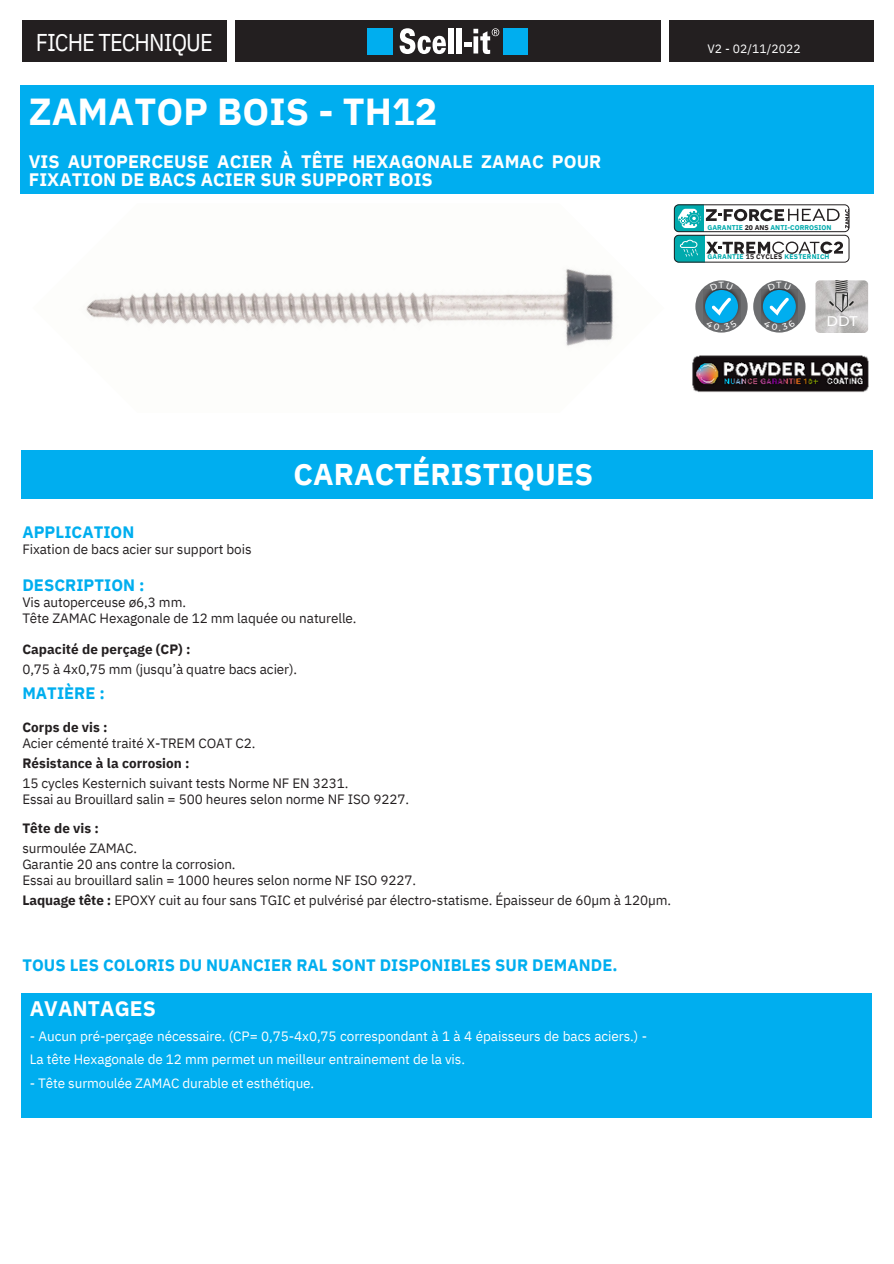
<style>
.page{position:relative;width:894px;height:1264px;background:#fff}
.page>*{position:absolute;margin:0;border:0;box-sizing:border-box;transform-origin:0 0}
.t1{font:700 37.5px "IBM Plex Sans";letter-spacing:.005em;color:#fff}
.t2{font:700 30px "IBM Plex Sans";letter-spacing:.005em;color:#fff}
.t3{font:24.3px "IBM Plex Sans Cond";letter-spacing:-.035em;color:#fff}
.t4{font:700 21px "IBM Plex Sans";letter-spacing:.005em;color:#fff}
.t5{font:700 18px/18px "IBM Plex Sans";letter-spacing:.005em;color:#fff}
.t6{font:700 16.5px "IBM Plex Sans";letter-spacing:.005em;color:#00aeef}
.t7{font:500 13.95px "Montserrat";color:#fff}
.t8{font:13.5px/15.8px "IBM Plex Sans";letter-spacing:-.005em;color:#231f20}
.t9{font:13.5px/23.7px "IBM Plex Sans";letter-spacing:-.005em;color:#fff}
.t10{font:700 13.5px "IBM Plex Sans";letter-spacing:.005em;color:#231f20}
.t11{font:12.15px "IBM Plex Sans";letter-spacing:.005em;color:#fff}
.t12{font:700 6.9px "IBM Plex Sans";letter-spacing:.005em;color:#00aaad}
.t13{font:700 6.75px "IBM Plex Sans";letter-spacing:.03em;color:#00aaad}
.s1{color:#231f20}
.s2{font-weight:700}
</style>
<div class="page">
<div style="left:668px;top:21px;width:204px;height:41px;background:#231f20"></div>
<div style="left:235px;top:21px;width:425px;height:41px;background:#231f20"></div>
<div style="left:367px;top:28px;width:25px;height:26px;background:#00aeef"></div>
<div style="left:503px;top:28px;width:24px;height:26px;background:#00aeef"></div>
<svg style="left:399px;top:28px;width:47px;height:26px"></svg>
<div style="left:448px;top:29px;width:5px;height:24px;background:#fff"></div>
<hr style="left:457px;top:29px;width:4px;height:24px;background:#fff">
<svg style="left:464px;top:28px;width:35px;height:26px"></svg>
<div style="left:22px;top:21px;width:204px;height:41px;background:#231f20"></div>
<img style="left:692px;top:355px;width:177px;height:37px">
<img style="left:86px;top:268px;width:529px;height:78px">
<svg style="left:706px;top:241px;width:136px;height:13px"></svg>
<div style="left:753px;top:280px;width:52px;height:52px;background:#6d6e70;border-radius:26px"></div>
<div style="left:673px;top:235px;width:31px;height:27px;background:#00aaad"></div>
<svg style="left:679px;top:240px;width:18px;height:17px"></svg>
<div style="left:673px;top:235px;width:176px;height:27px;border:1px solid #231f20;border-radius:5px"></div>
<div style="left:673px;top:204px;width:30px;height:28px;background:#00aaad"></div>
<svg style="left:678px;top:209px;width:169px;height:19px"></svg>
<div style="left:673px;top:204px;width:176px;height:28px;border:1px solid #231f20;border-radius:5px"></div>
<img style="left:761px;top:290px;width:36px;height:26px">
<div style="left:762px;top:290px;width:33px;height:33px;background:#00aeef;border-radius:50%"></div>
<img style="left:815px;top:280px;width:52px;height:53px">
<svg style="left:828px;top:280px;width:25px;height:32px"></svg>
<div style="left:695px;top:280px;width:52px;height:52px;background:#6d6e70;border-radius:26px"></div>
<img style="left:703px;top:290px;width:37px;height:35px">
<div style="left:20px;top:85px;width:852px;height:108px;background:#00aeef"></div>
<div style="left:21px;top:450px;width:851px;height:48px;background:#00aeef"></div>
<div style="left:21px;top:992px;width:850px;height:125px;background:#00aeef"></div>
<div style="left:704px;top:290px;width:33px;height:33px;background:#00aeef;border-radius:50%"></div>
<svg style="left:705px;top:297px;width:32px;height:33px"></svg>
<svg style="left:763px;top:297px;width:32px;height:33px"></svg>
<svg style="left:709px;top:282px;width:23px;height:8px"></svg>
<svg style="left:767px;top:282px;width:23px;height:8px"></svg>
<h3 class="t3" style="left:36px;top:26px;width:179px">FICHE TECHNIQUE</h3>
<h1 class="t1" style="left:29px;top:87px;width:410px">ZAMATOP BOIS - TH12</h1>
<h3 class="t5" style="left:29px;top:152px;width:574px">VIS AUTOPERCEUSE ACIER À TÊTE HEXAGONALE ZAMAC POUR<br>FIXATION DE BACS ACIER SUR SUPPORT BOIS</h3>
<p class="t11" style="left:707px;top:40px;width:95px">V2 - 02/11/2022</p>
<p class="t12" style="left:707px;top:222px;width:125px">GARANTIE <span class="s1">20 ANS</span> ANTI-CORROSION</p>
<p class="t13" style="left:707px;top:252px;width:124px">GARANTIE <span class="s1">15 CYCLES</span> KESTERNICH</p>
<p class="t7" style="left:826px;top:312px;width:33px">DDT</p>
<p class="t6" style="left:22px;top:521px;width:114px">APPLICATION</p>
<p class="t8" style="left:22px;top:541px;width:231px">Fixation de bacs acier sur support bois</p>
<p class="t6" style="left:22px;top:573px;width:124px">DESCRIPTION :</p>
<h2 class="t2" style="left:293px;top:454px;width:301px">CARACTÉRISTIQUES</h2>
<p class="t8" style="left:22px;top:594px;width:335px">Vis autoperceuse ø6,3 mm.<br>Tête ZAMAC Hexagonale de 12 mm laquée ou naturelle.</p>
<p class="t10" style="left:22px;top:640px;width:170px">Capacité de perçage (CP) :</p>
<p class="t8" style="left:22px;top:661px;width:276px">0,75 à 4x0,75 mm (jusqu’à quatre bacs acier).</p>
<p class="t6" style="left:22px;top:682px;width:84px">MATIÈRE :</p>
<p class="t10" style="left:22px;top:718px;width:87px">Corps de vis :</p>
<p class="t8" style="left:22px;top:734px;width:234px">Acier cémenté traité X-TREM COAT C2.</p>
<p class="t10" style="left:22px;top:754px;width:169px">Résistance à la corrosion :</p>
<p class="t8" style="left:22px;top:775px;width:388px">15 cycles Kesternich suivant tests Norme NF EN 3231.<br>Essai au Brouillard salin = 500 heures selon norme NF ISO 9227.</p>
<p class="t10" style="left:22px;top:819px;width:78px">Tête de vis :</p>
<p class="t8" style="left:22px;top:840px;width:395px">surmoulée ZAMAC.<br>Garantie 20 ans contre la corrosion.<br>Essai au brouillard salin = 1000 heures selon norme NF ISO 9227.</p>
<p class="t8" style="left:22px;top:892px;width:650px"><span class="s2">Laquage tête :</span> EPOXY cuit au four sans TGIC et pulvérisé par électro-statisme. Épaisseur de 60µm à 120µm.</p>
<p class="t6" style="left:22px;top:953px;width:596px">TOUS LES COLORIS DU NUANCIER RAL SONT DISPONIBLES SUR DEMANDE.</p>
<h3 class="t4" style="left:30px;top:994px;width:127px">AVANTAGES</h3>
<p class="t9" style="left:30px;top:1023px;width:618px">- Aucun pré-perçage nécessaire. (CP= 0,75-4x0,75 correspondant à 1 à 4 épaisseurs de bacs aciers.) -<br>La tête Hexagonale de 12 mm permet un meilleur entrainement de la vis.</p>
<p class="t9" style="left:30px;top:1070px;width:286px">- Tête surmoulée ZAMAC durable et esthétique.</p>
</div>
